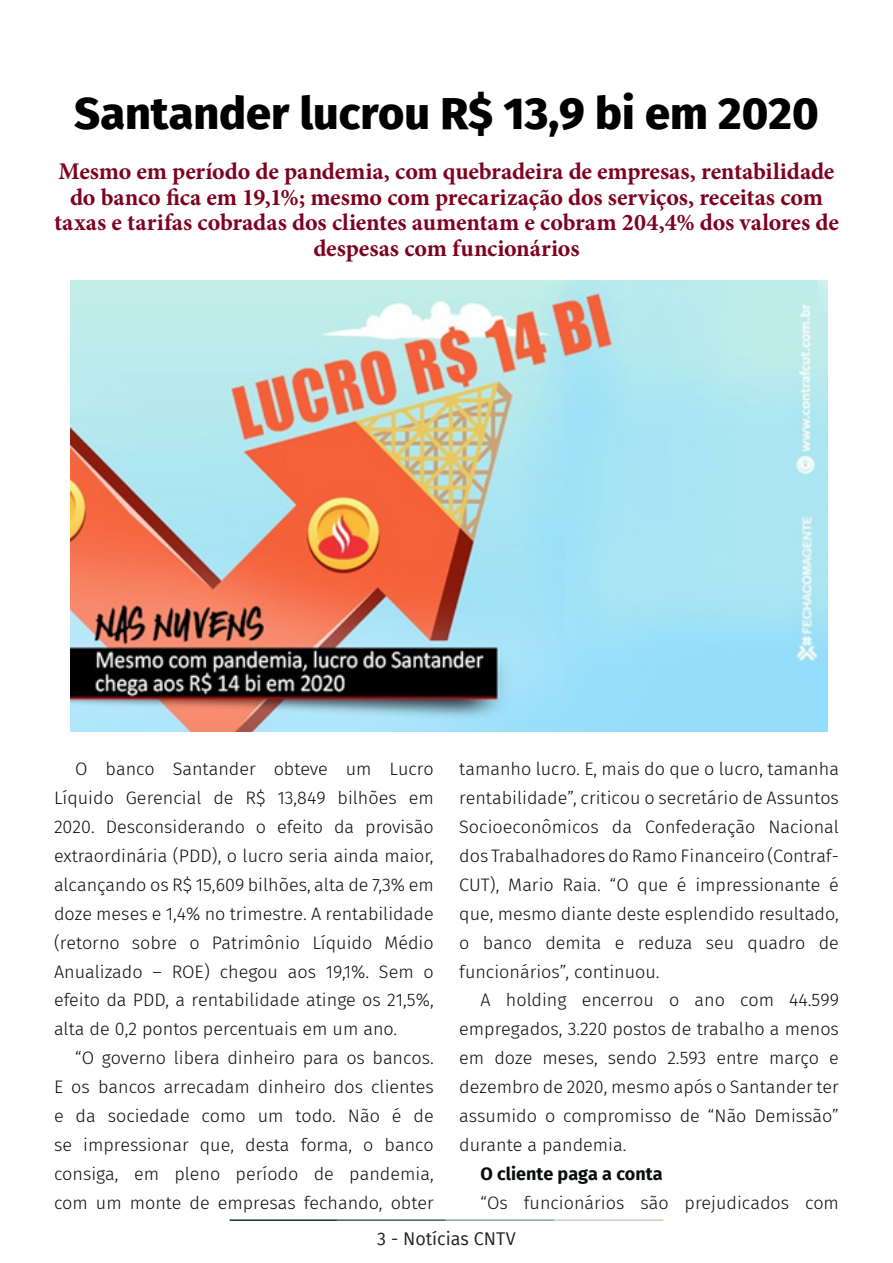
<style>
.page{position:relative;width:893px;height:1263px;background:#fff}
.page>*{position:absolute;margin:0;border:0;box-sizing:border-box;transform-origin:0 0}
.t1{font:800 45px "Fira Sans";color:#000001}
.t2{font:700 24px/25.5px "Minion Pro";letter-spacing:-.005em;color:#7e0220;text-align:center}
.t3{font:300 18px/29px "Fira Sans";color:#080d0b;text-align:justify}
.t4{font:700 18px "Fira Sans";color:#080d0b}
.t5{font:18px "Fira Sans";color:#231f20}
</style>
<div class="page">
<hr style="left:230px;top:1219px;width:107px;height:2px;background:#0e323f">
<hr style="left:337px;top:1219px;width:109px;height:2px;background:#3a5f6d">
<hr style="left:446px;top:1219px;width:109px;height:2px;background:#87a59a">
<hr style="left:555px;top:1219px;width:108px;height:2px;background:#c6d5b7">
<img style="left:70px;top:281px;width:757px;height:450px">
<p class="t1" style="left:74px;top:74px;width:746px">Santander lucrou R$ 13,9 bi em 2020</p>
<p class="t2" style="left:54px;top:158px;width:786px">Mesmo em período de pandemia, com quebradeira de empresas, rentabilidade do banco fica em 19,1%; mesmo com precarização dos serviços, receitas com taxas e tarifas cobradas dos clientes aumentam e cobram 204,4% dos valores de despesas com funcionários</p>
<p class="t3" style="left:54px;top:754px;width:381px;text-indent:21px">O banco Santander obteve um Lucro Líquido Gerencial de R$ 13,849 bilhões em 2020. Desconsiderando o efeito da provisão extraordinária (PDD), o lucro seria ainda maior, alcançando os R$ 15,609 bilhões, alta de 7,3% em doze meses e 1,4% no trimestre. A rentabilidade (retorno sobre o Patrimônio Líquido Médio Anualizado – ROE) chegou aos 19,1%. Sem o efeito da PDD, a rentabilidade atinge os 21,5%, alta de 0,2 pontos percentuais em um ano.</p>
<p class="t3" style="left:54px;top:1043px;width:381px;text-indent:21px">“O governo libera dinheiro para os bancos.<br>E os bancos arrecadam dinheiro dos clientes e da sociedade como um todo. Não é de se impressionar que, desta forma, o banco consiga, em pleno período de pandemia, com um monte de empresas fechando, obter</p>
<p class="t3" style="left:459px;top:754px;width:381px">tamanho lucro. E, mais do que o lucro, tamanha rentabilidade”, criticou o secretário de Assuntos Socioeconômicos da Confederação Nacional dos Trabalhadores do Ramo Financeiro (Contraf-CUT), Mario Raia. “O que é impressionante é que, mesmo diante deste esplendido resultado, o banco demita e reduza seu quadro de funcionários”, continuou.</p>
<p class="t3" style="left:459px;top:986px;width:381px;text-indent:21px">A holding encerrou o ano com 44.599 empregados, 3.220 postos de trabalho a menos em doze meses, sendo 2.593 entre março e dezembro de 2020, mesmo após o Santander ter assumido o compromisso de “Não Demissão” durante a pandemia.</p>
<p class="t4" style="left:480px;top:1158px;width:184px">O cliente paga a conta</p>
<p class="t3" style="left:480px;top:1188px;width:360px">“Os funcionários são prejudicados com</p>
<p class="t5" style="left:377px;top:1225px;width:140px">3 - Notícias CNTV</p>
</div>
